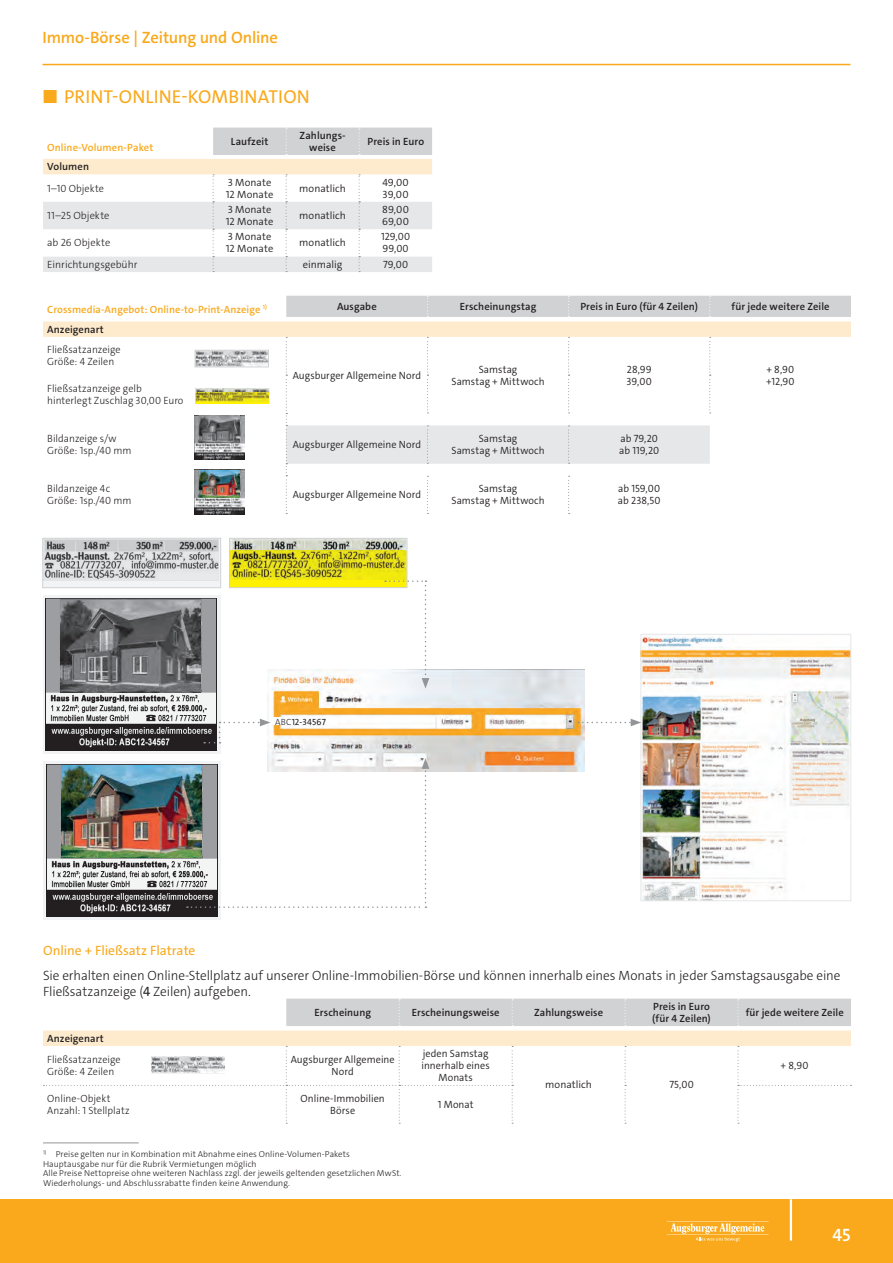
<style>
.page{position:relative;width:893px;height:1263px;background:#fff}
.page>*{position:absolute;margin:0;border:0;box-sizing:border-box;transform-origin:0 0}
.t1{font:18.75px "The Sans C4 s";letter-spacing:.01em;color:#f9a91b}
.t2{font:600 18px "The Sans C4 s";color:#fff}
.t3{font:600 16.5px "The Sans C4 s";letter-spacing:-.01em;color:#f9a91b}
.t4{font:300 13.5px/16.2px "The Sans C4 s";letter-spacing:-.005em;color:#231f20}
.t5{font:13.5px "The Sans C4 s";color:#f9a91b}
.t6{font:300 10.5px/12px "The Sans C4 s";letter-spacing:.005em;color:#231f20}
.t7{font:300 10.5px/12px "The Sans C4 s";color:#231f20}
.t8{font:600 10.5px/12px "The Sans C4 s";letter-spacing:.01em;color:#231f20}
.t9{font:600 10.5px "The Sans C4 s";letter-spacing:.005em;color:#f9a91b}
.t10{font:9px "The Sans C4 s";letter-spacing:.005em;color:#231f20}
.t11{font:300 8.7px/9.6px "The Sans C4 s";letter-spacing:.005em;color:#231f20}
.s1{font-weight:300}
.s2{font-weight:400}
</style>
<div class="page">
<div style="left:0;top:1199px;width:893px;height:64px;background:#f9a91b"></div>
<hr style="left:43px;top:64px;width:807px;height:1px;background:#f9a91b">
<hr style="left:790px;top:1199px;width:2px;height:42px;background:#fff">
<hr style="left:667px;top:1221px;width:101px;height:1px;background:#fff">
<hr style="left:667px;top:1234px;width:101px;height:1px;background:#fff">
<svg style="left:671px;top:1223px;width:93px;height:19px"></svg>
<svg style="left:43px;top:999px;width:808px;height:125px"></svg>
<div style="left:43px;top:761px;width:178px;height:159px;background:linear-gradient(to right,#f2f3f4,#f2f3f4)"></div>
<img style="left:47px;top:764px;width:171px;height:152px">
<img style="left:61px;top:766px;width:126px;height:92px">
<svg style="left:43px;top:596px;width:178px;height:158px;fill:#f2f3f4"></svg>
<img style="left:46px;top:599px;width:170px;height:151px">
<img style="left:60px;top:600px;width:141px;height:92px">
<div style="left:43px;top:538px;width:178px;height:50px;background:linear-gradient(to right,#edeeef,#edeeef)"></div>
<img style="left:45px;top:540px;width:174px;height:40px">
<div style="left:43px;top:538px;width:178px;height:50px;border:1px solid #d1d2d4"></div>
<div style="left:229px;top:551px;width:178px;height:37px;background:#fff101"></div>
<img style="left:231px;top:540px;width:174px;height:40px">
<div style="left:229px;top:538px;width:178px;height:50px;border:1px solid #d1d2d4"></div>
<img style="left:267px;top:669px;width:317px;height:102px">
<div style="left:272px;top:717px;width:66px;height:8px;background:#fff"></div>
<svg style="left:187px;top:758px;width:242px;height:150px"></svg>
<svg style="left:204px;top:719px;width:66px;height:24px"></svg>
<img style="left:643px;top:636px;width:206px;height:263px">
<div style="left:641px;top:634px;width:210px;height:267px;border:1px solid #e6e7e9"></div>
<svg style="left:385px;top:580px;width:44px;height:109px"></svg>
<svg style="left:578px;top:719px;width:63px;height:7px"></svg>
<div style="left:151px;top:1056px;width:74px;height:18px;background:#f2f3f4"></div>
<img style="left:151px;top:1056px;width:74px;height:17px">
<svg style="left:43px;top:128px;width:389px;height:144px"></svg>
<svg style="left:43px;top:296px;width:808px;height:218px"></svg>
<div style="left:196px;top:392px;width:73px;height:12px;background:#fff101"></div>
<img style="left:196px;top:388px;width:73px;height:14px">
<hr style="left:43px;top:1142px;width:96px;height:1px;background:#939598">
<h3 class="t3" style="left:43px;top:27px;width:237px">Immo-Börse | Zeitung und Online</h3>
<h1 class="t1" style="left:43px;top:85px;width:268px">■ PRINT-ONLINE-KOMBINATION</h1>
<p class="t9" style="left:47px;top:140px;width:108px">Online-Volumen-Paket</p>
<p class="t8" style="left:231px;top:135px;width:39px">Laufzeit</p>
<p class="t8" style="left:300px;top:129px;width:47px;text-align:center">Zahlungs&shy;weise</p>
<p class="t8" style="left:367px;top:135px;width:58px">Preis in Euro</p>
<p class="t8" style="left:47px;top:161px;width:43px">Volumen</p>
<p class="t7" style="left:47px;top:182px;width:58px">1–10 Objekte</p>
<p class="t6" style="left:226px;top:176px;width:49px">3 Monate<br>12 Monate</p>
<p class="t6" style="left:299px;top:182px;width:48px">monatlich</p>
<p class="t6" style="left:382px;top:176px;width:28px">49,00<br>39,00</p>
<p class="t7" style="left:47px;top:209px;width:64px">11–25 Objekte</p>
<p class="t6" style="left:226px;top:203px;width:49px">3 Monate<br>12 Monate</p>
<p class="t6" style="left:299px;top:209px;width:48px">monatlich</p>
<p class="t6" style="left:382px;top:203px;width:28px">89,00<br>69,00</p>
<p class="t7" style="left:47px;top:237px;width:65px">ab 26 Objekte</p>
<p class="t6" style="left:226px;top:231px;width:49px">3 Monate<br>12 Monate</p>
<p class="t6" style="left:299px;top:237px;width:48px">monatlich</p>
<p class="t6" style="left:381px;top:231px;width:31px">129,00<br>99,00</p>
<p class="t7" style="left:47px;top:258px;width:92px">Einrichtungsgebühr</p>
<p class="t6" style="left:303px;top:258px;width:41px">einmalig</p>
<p class="t6" style="left:383px;top:258px;width:27px">79,00</p>
<p class="t9" style="left:47px;top:302px;width:221px">Crossmedia-Angebot: Online-to-Print-Anzeige <sup>1)</sup></p>
<p class="t8" style="left:337px;top:300px;width:41px">Ausgabe</p>
<p class="t8" style="left:460px;top:300px;width:78px">Erscheinungstag</p>
<p class="t8" style="left:580px;top:300px;width:119px">Preis in Euro (für 4 Zeilen)</p>
<p class="t8" style="left:732px;top:300px;width:99px">für jede weitere Zeile</p>
<p class="t8" style="left:47px;top:323px;width:58px">Anzeigenart</p>
<p class="t7" style="left:47px;top:344px;width:75px">Fließsatzanzeige<br>Größe: 4 Zeilen</p>
<p class="t6" style="left:293px;top:369px;width:130px">Augsburger Allgemeine Nord</p>
<p class="t6" style="left:451px;top:363px;width:95px;text-align:center">Samstag<br>Samstag + Mittwoch</p>
<p class="t6" style="left:627px;top:363px;width:27px">28,99<br>39,00</p>
<p class="t6" style="left:766px;top:363px;width:30px">+ 8,90 +12,90</p>
<p class="t7" style="left:47px;top:382px;width:138px">Fließsatzanzeige gelb hinterlegt Zuschlag 30,00 Euro</p>
<p class="t7" style="left:47px;top:433px;width:86px">Bildanzeige s/w<br>Größe: 1sp./40 mm</p>
<p class="t6" style="left:293px;top:439px;width:130px">Augsburger Allgemeine Nord</p>
<p class="t6" style="left:451px;top:433px;width:95px;text-align:center">Samstag<br>Samstag + Mittwoch</p>
<p class="t6" style="left:619px;top:433px;width:42px">ab 79,20 ab 119,20</p>
<p class="t7" style="left:47px;top:483px;width:86px">Bildanzeige 4c<br>Größe: 1sp./40 mm</p>
<p class="t6" style="left:293px;top:489px;width:130px">Augsburger Allgemeine Nord</p>
<p class="t6" style="left:451px;top:483px;width:95px;text-align:center">Samstag<br>Samstag + Mittwoch</p>
<p class="t6" style="left:618px;top:483px;width:44px">ab 159,00 ab 238,50</p>
<p class="t10" style="left:275px;top:716px;width:52px"><span class="s1">ABC</span>12-34567</p>
<p class="t5" style="left:43px;top:942px;width:154px">Online + Fließsatz Flatrate</p>
<p class="t4" style="left:43px;top:967px;width:799px">Sie erhalten einen Online-Stellplatz auf unserer Online-Immobilien-Börse und können innerhalb eines Monats in jeder Samstagsausgabe eine<br>Fließsatzanzeige (<span class="s2">4</span> Zeilen) aufgeben.</p>
<p class="t8" style="left:314px;top:1006px;width:58px">Erscheinung</p>
<p class="t8" style="left:412px;top:1006px;width:89px">Erscheinungsweise</p>
<p class="t8" style="left:534px;top:1006px;width:71px">Zahlungsweise</p>
<p class="t8" style="left:652px;top:1000px;width:60px">Preis in Euro (für 4 Zeilen)</p>
<p class="t8" style="left:746px;top:1006px;width:99px">für jede weitere Zeile</p>
<p class="t8" style="left:47px;top:1032px;width:58px">Anzeigenart</p>
<p class="t7" style="left:47px;top:1054px;width:75px">Fließsatzanzeige<br>Größe: 4 Zeilen</p>
<p class="t6" style="left:291px;top:1054px;width:105px;text-align:center">Augsburger Allgemeine<br>Nord</p>
<p class="t6" style="left:422px;top:1048px;width:70px;text-align:center">jeden Samstag innerhalb eines<br>Monats</p>
<p class="t7" style="left:47px;top:1092px;width:84px">Online-Objekt<br>Anzahl: 1 Stellplatz</p>
<p class="t6" style="left:301px;top:1092px;width:86px;text-align:center">Online-Immobilien<br>Börse</p>
<p class="t6" style="left:438px;top:1098px;width:37px">1 Monat</p>
<p class="t11" style="left:43px;top:1149px;width:360px"><sup>1)</sup> Preise gelten nur in Kombination mit Abnahme eines Online-Volumen-Pakets Hauptausgabe nur für die Rubrik Vermietungen möglich<br>Alle Preise Nettopreise ohne weiteren Nachlass zzgl. der jeweils geltenden gesetzlichen MwSt.<br>Wiederholungs- und Abschlussrabatte finden keine Anwendung.</p>
<p class="t6" style="left:545px;top:1079px;width:48px">monatlich</p>
<p class="t6" style="left:669px;top:1079px;width:26px">75,00</p>
<p class="t6" style="left:781px;top:1060px;width:29px">+ 8,90</p>
<h2 class="t2" style="left:832px;top:1223px;width:20px">45</h2>
</div>
